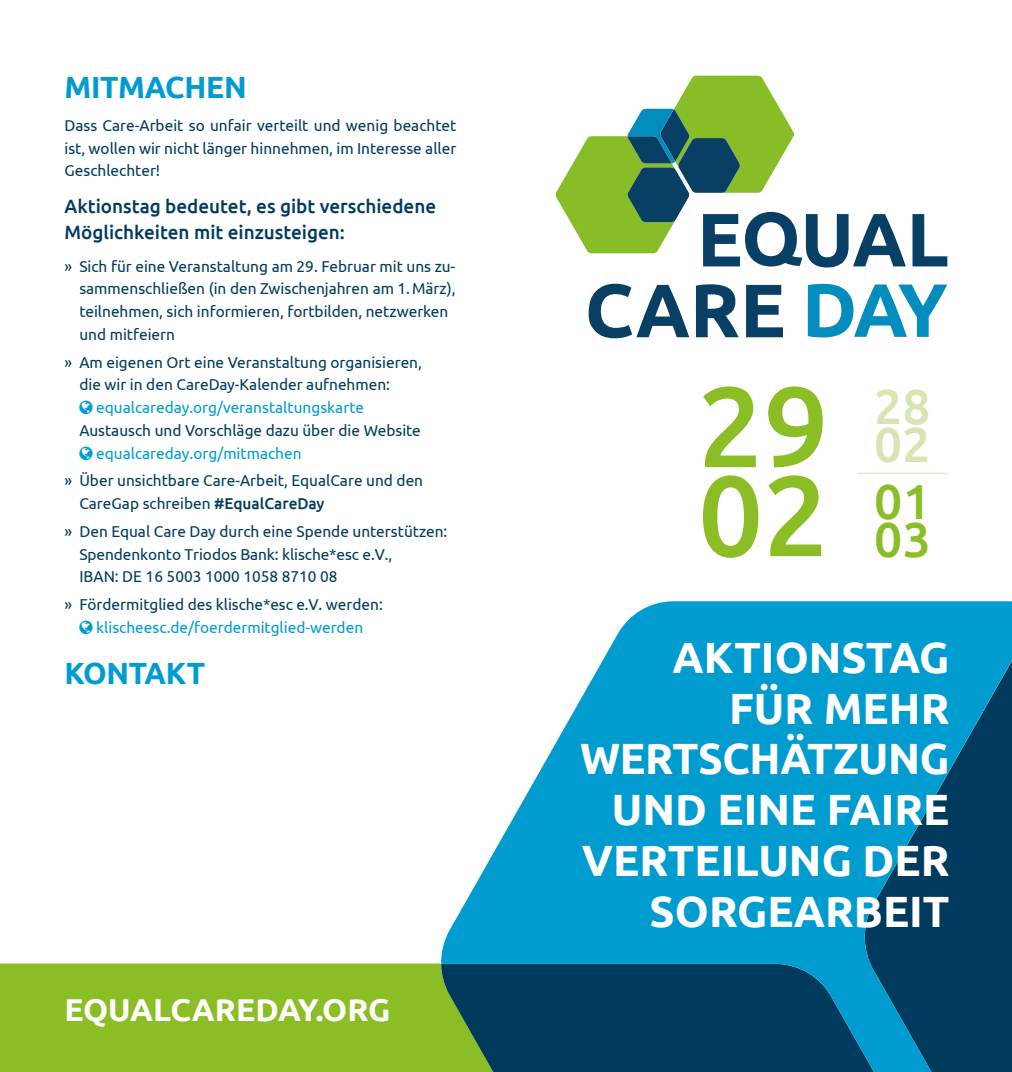
<style>
.page{position:relative;width:1012px;height:1072px;background:#fff}
.page>*{position:absolute;margin:0;border:0;box-sizing:border-box;transform-origin:0 0}
.Head{font:500 113.75px/88.9px "Ubuntu";color:#8abe24}
.Head-2{font:500 49.18px/38.5px "Ubuntu";color:#d6e5b1}
.Head-3{font:500 49.18px/38.5px "Ubuntu";color:#8abe24}
.t1{font:700 43.75px/50.8px "Ubuntu";color:#fff;text-align:right}
.t2{font:700 31.5px "Ubuntu";color:#fff}
.Head-4{font:700 30.62px "Ubuntu";letter-spacing:-.01em;color:#009cd0}
.t3{font:500 19.25px/26.2px "Ubuntu";color:#003b5e}
.t4{font:15.75px/22.8px "Ubuntu";color:#003b5e}
.t5{font:15.75px "Ubuntu";color:#009cd0}
.s1{font-weight:500}
.s2{color:#009cd0}
</style>
<div class="page">
<div style="left:0;top:963px;width:441px;height:108px;background:#8abe24"></div>
<svg style="left:441px;top:601px;width:571px;height:470px;background:#218cb3"></svg>
<svg style="left:912px;top:214px;width:35px;height:52px"></svg>
<svg style="left:589px;top:284px;width:100px;height:54px"></svg>
<svg style="left:696px;top:284px;width:43px;height:53px"></svg>
<svg style="left:746px;top:285px;width:37px;height:52px"></svg>
<svg style="left:808px;top:284px;width:139px;height:53px"></svg>
<svg style="left:556px;top:76px;width:350px;height:191px"></svg>
<hr style="left:858px;top:473px;width:89px;height:1px;background:#d6e5b1">
<p class="Head-4" style="left:64px;top:69px;width:184px">MITMACHEN</p>
<p class="t4" style="left:64px;top:113px;width:393px;text-align:justify">Dass Care-Arbeit so unfair verteilt und wenig beachtet ist, wollen wir nicht länger hinnehmen, im Interesse aller Geschlechter!</p>
<p class="t3" style="left:64px;top:192px;width:373px">Aktionstag bedeutet, es gibt verschiedene<br>Möglichkeiten mit einzusteigen:</p>
<p class="t4" style="left:79px;top:254px;width:378px;text-indent:-15px">» Sich für eine Veranstaltung am 29. Februar mit uns zu&shy;sammenschließen (in den Zwischenjahren am 1.März), teilnehmen, sich informieren, fortbilden, netzwerken und mitfeiern</p>
<p class="t4" style="left:64px;top:350px;width:359px">» Am eigenen Ort eine Veranstaltung organisieren,</p>
<p class="t4" style="left:79px;top:373px;width:312px">die wir in den CareDay-Kalender aufnehmen:</p>
<p class="t5" style="left:96px;top:398px;width:269px">equalcareday.org/veranstaltungskarte</p>
<p class="t4" style="left:79px;top:418px;width:343px">Austausch und Vorschläge dazu über die Website</p>
<p class="t5" style="left:96px;top:443px;width:207px">equalcareday.org/mitmachen</p>
<p class="t4" style="left:79px;top:469px;width:345px;text-indent:-15px">» Über unsichtbare Care-Arbeit, EqualCare und den<br>CareGap schreiben <span class="s1">#EqualCareDay</span></p>
<p class="t4" style="left:79px;top:519px;width:369px;text-indent:-15px">» Den Equal Care Day durch eine Spende unterstützen:<br>Spendenkonto Triodos Bank: klische*esc e.V.,<br>IBAN: DE 16 5003 1000 1058 8710 08</p>
<p class="t4" style="left:96px;top:592px;width:288px;text-indent:-32px">» Fördermitglied des klische*esc e.V. werden: <span class="s2">klischeesc.de/foerdermitglied-werden</span></p>
<p class="Head-4" style="left:64px;top:655px;width:142px">KONTAKT</p>
<p class="t2" style="left:64px;top:990px;width:327px">EQUALCAREDAY.ORG</p>
<p class="Head" style="left:698px;top:378px;width:132px">29<br>02</p>
<p class="Head-2" style="left:874px;top:385px;width:58px">28<br>02</p>
<p class="Head-3" style="left:874px;top:480px;width:58px">01<br>03</p>
<p class="t1" style="left:673px;top:631px;width:279px">AKTIONSTAG<br>FÜR MEHR</p>
<p class="t1" style="left:580px;top:733px;width:371px">WERTSCHÄTZUNG<br>UND EINE FAIRE<br>VERTEILUNG DER<br>SORGEARBEIT</p>
</div>
